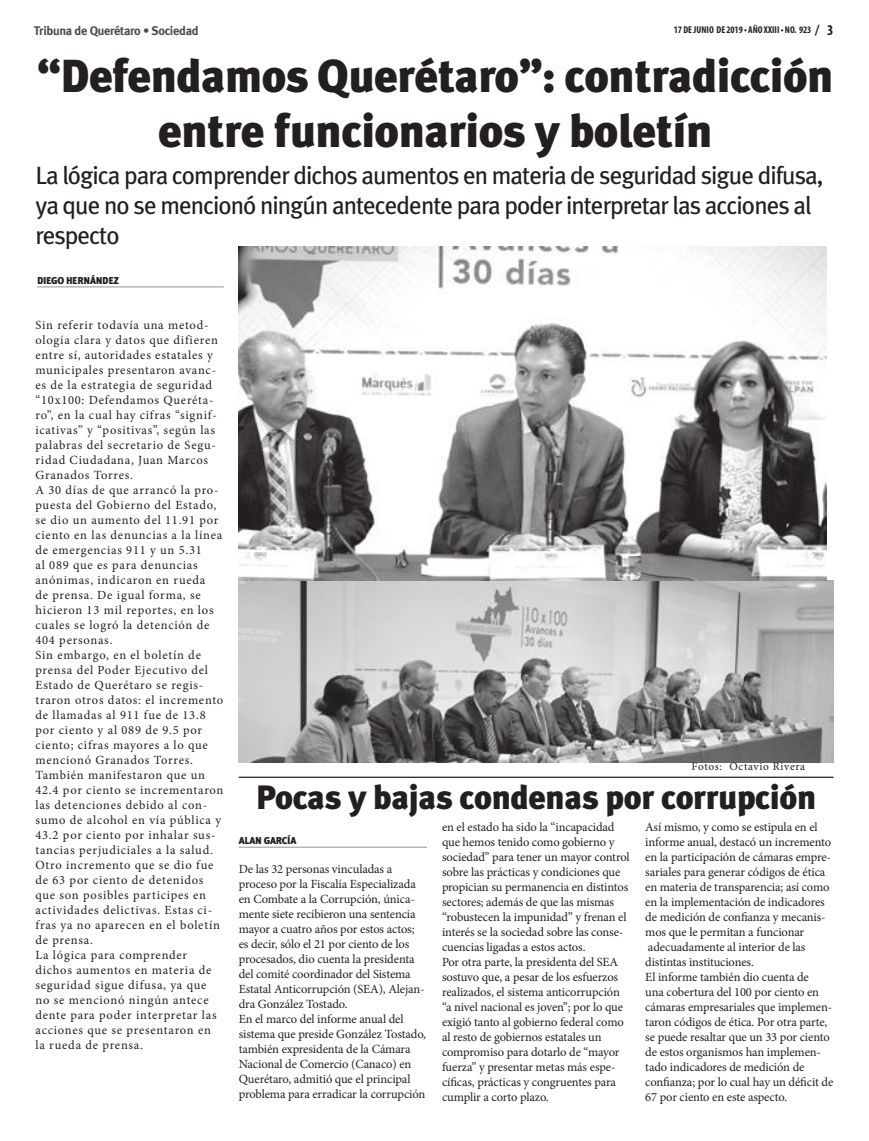
<style>
.page{position:relative;width:869px;height:1141px;background:#fff}
.page>*{position:absolute;margin:0;border:0;box-sizing:border-box;transform-origin:0 0}
.t1{font:900 46.25px/55px "Meta Plus";letter-spacing:-.01em;color:#241f1f;text-align:center}
.t2{font:900 33.75px "Meta Plus";letter-spacing:-.01em;color:#241f1f}
.t3{font:25px/30px "Meta Plus";letter-spacing:-.04em;color:#241f1f}
.t4{font:12.5px/15px "Minion Pro";letter-spacing:-.005em;color:#241f1f}
.t5{font:12.5px/15px "Minion Pro";letter-spacing:.06em;color:#241f1f}
.t6{font:700 12.5px "Meta Plus";letter-spacing:-.025em;color:#4e4b4c}
.t7{font:11.25px "Minion Pro";letter-spacing:.06em;color:#241f1f}
.t8{font:900 10px "Meta Plus Lining";letter-spacing:-.02em;color:#241f1f}
.t9{font:700 condensed 9.88px "Myriad Pro";color:#241f1f}
.s1{font-size:15px}
.s2{font-size:14.88px}
</style>
<div class="page">
<img style="left:238px;top:581px;width:595px;height:181px">
<hr style="left:37px;top:286px;width:186px;height:1px;background:#969698">
<img style="left:238px;top:246px;width:587px;height:335px">
<hr style="left:238px;top:847px;width:189px;height:1px;background:#969698">
<hr style="left:238px;top:777px;width:595px;height:1px;background:#241f1f">
<p class="t9" style="left:673px;top:24px;width:161px">17 DE JUNIO DE 2019 • AÑO XXIII • NO. 923 <span class="s1">/</span> <span class="s2">3</span></p>
<h1 class="t1" style="left:37px;top:49px;width:797px">“Defendamos Querétaro”: contradicción entre funcionarios y boletín</h1>
<p class="t6" style="left:34px;top:24px;width:166px">Tribuna de Querétaro • Sociedad</p>
<h3 class="t3" style="left:35px;top:160px;width:789px">La lógica para comprender dichos aumentos en materia de seguridad sigue difusa, ya que no se mencionó ningún antecedente para poder interpretar las acciones al respecto</h3>
<p class="t8" style="left:37px;top:274px;width:83px">DIEGO HERNÁNDEZ</p>
<p class="t5" style="left:35px;top:317px;width:189px">Sin referir todavía una metod&shy;ología clara y datos que difieren entre sí, autoridades estatales y municipales presentaron avanc&shy;es de la estrategia de seguridad “10x100: Defendamos Queréta&shy;ro”, en la cual hay cifras “signif&shy;icativas” y “positivas”, según las palabras del secretario de Segu&shy;ridad Ciudadana, Juan Marcos<br>Granados Torres.<br>A 30 días de que arrancó la pro&shy;puesta del Gobierno del Estado, se dio un aumento del 11.91 por ciento en las denuncias a la línea de emergencias 911 y un 5.31<br>al 089 que es para denuncias anónimas, indicaron en rueda<br>de prensa. De igual forma, se hicieron 13 mil reportes, en los cuales se logró la detención de<br>404 personas.<br>Sin embargo, en el boletín de prensa del Poder Ejecutivo del<br>Estado de Querétaro se regis&shy;traron otros datos: el incremento de llamadas al 911 fue de 13.8 por ciento y al 089 de 9.5 por ciento; cifras mayores a lo que mencionó Granados Torres.<br>También manifestaron que un<br>42.4 por ciento se incrementaron las detenciones debido al con&shy;sumo de alcohol en vía pública y<br>43.2 por ciento por inhalar sus&shy;tancias perjudiciales a la salud.<br>Otro incremento que se dio fue de 63 por ciento de detenidos que son posibles participes en actividades delictivas. Estas ci&shy;fras ya no aparecen en el boletín de prensa.<br>La lógica para comprender dichos aumentos en materia de seguridad sigue difusa, ya que no se mencionó ningún antece dente para poder interpretar las acciones que se presentaron en la rueda de prensa.</p>
<p class="t7" style="left:691px;top:759px;width:115px">Fotos: Octavio Rivera</p>
<h2 class="t2" style="left:256px;top:778px;width:561px">Pocas y bajas condenas por corrupción</h2>
<p class="t8" style="left:238px;top:835px;width:59px">ALAN GARCÍA</p>
<p class="t4" style="left:238px;top:862px;width:189px">De las 32 personas vinculadas a proceso por la Fiscalía Especializada en Combate a la Corrupción, única&shy;mente siete recibieron una sentencia mayor a cuatro años por estos actos; es decir, sólo el 21 por ciento de los procesados, dio cuenta la presidenta del comité coordinador del Sistema Estatal Anticorrupción (SEA), Alejan&shy;dra González Tostado.<br>En el marco del informe anual del sistema que preside González Tostado, también expresidenta de la Cámara Nacional de Comercio (Canaco) en Querétaro, admitió que el principal problema para erradicar la corrupción</p>
<p class="t4" style="left:442px;top:819px;width:189px">en el estado ha sido la “incapacidad que hemos tenido como gobierno y sociedad” para tener un mayor control sobre las prácticas y condiciones que propician su permanencia en distintos sectores; además de que las mismas “robustecen la impunidad” y frenan el interés se la sociedad sobre las conse&shy;cuencias ligadas a estos actos.<br>Por otra parte, la presidenta del SEA sostuvo que, a pesar de los esfuerzos realizados, el sistema anticorrupción “a nivel nacional es joven”; por lo que exigió tanto al gobierno federal como al resto de gobiernos estatales un compromiso para dotarlo de “mayor fuerza” y presentar metas más espe&shy;cíficas, prácticas y congruentes para cumplir a corto plazo.</p>
<p class="t4" style="left:645px;top:819px;width:189px">Así mismo, y como se estipula en el informe anual, destacó un incremento en la participación de cámaras empre&shy;sariales para generar códigos de ética en materia de transparencia; así como en la implementación de indicadores de medición de confianza y mecanis&shy;mos que le permitan a funcionar adecuadamente al interior de las distintas instituciones.<br>El informe también dio cuenta de<br>una cobertura del 100 por ciento en cámaras empresariales que implemen&shy;taron códigos de ética. Por otra parte, se puede resaltar que un 33 por ciento de estos organismos han implemen&shy;tado indicadores de medición de confianza; por lo cual hay un déficit de 67 por ciento en este aspecto.</p>
</div>
